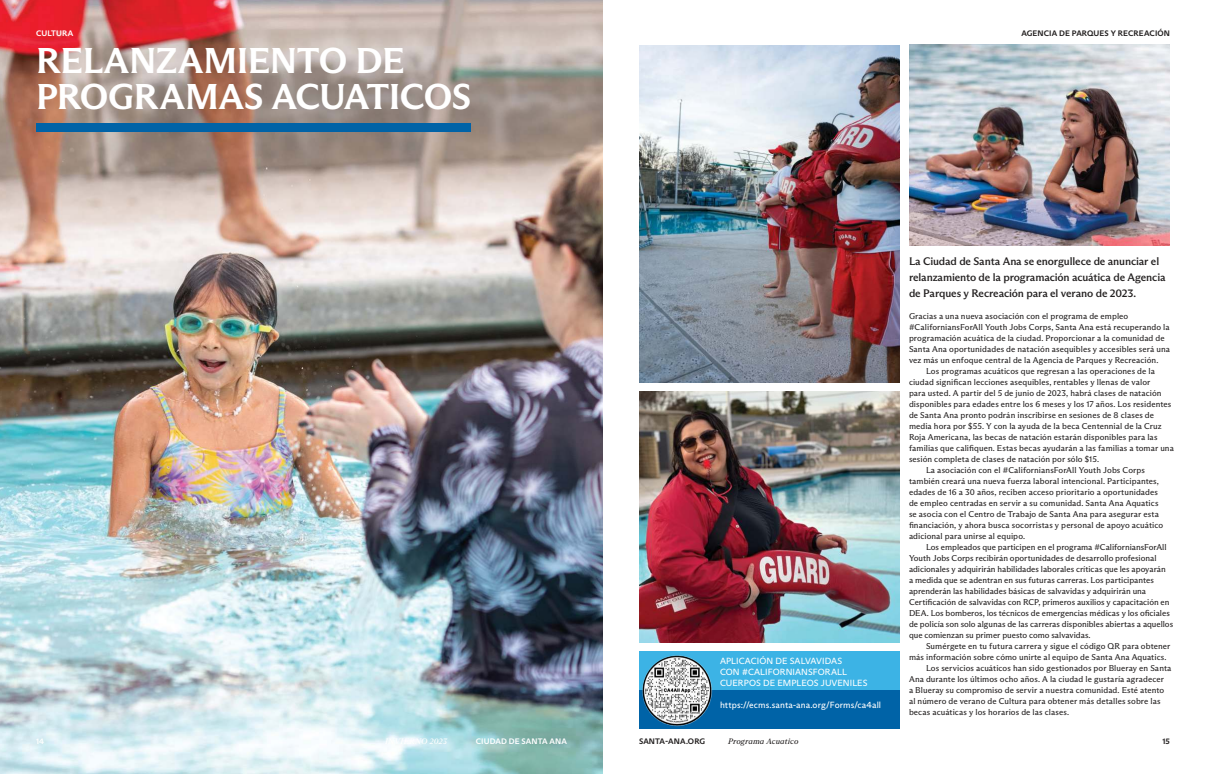
<style>
.page{position:relative;width:1206px;height:774px;background:#fff}
.page>*{position:absolute;margin:0;border:0;box-sizing:border-box;transform-origin:0 0}
.t1{font:700 36px/36px "ABC Arizona Flare Unlicensed Trial";letter-spacing:-.01em;color:#fff}
.t2{font:500 11px/16px "ABC Arizona Flare Unlicensed Trial";letter-spacing:-.01em;color:#221f1f}
.t3{font:9px/11px "ABC Arizona Sans Unlicensed Trial";letter-spacing:.01em;color:#fff}
.t4{font:8.5px "ABC Arizona Flare Unlicensed Trial";letter-spacing:.005em;color:#221f1f}
.t5{font:700 8px "ABC Arizona Sans Unlicensed Trial";letter-spacing:.015em;color:#221f1f}
.t6{font:700 8px "ABC Arizona Sans Unlicensed Trial";letter-spacing:.015em;color:#fff}
.t7{font:italic 8px "ABC Arizona Text Unlicensed Trial";letter-spacing:.015em;color:#221f1f}
</style>
<div class="page">
<div style="left:639px;top:651px;width:261px;height:78px;background:#0063a7"></div>
<div style="left:639px;top:651px;width:261px;height:39px;background:#3cb3e5"></div>
<img style="left:0;top:0;width:603px;height:774px">
<img style="left:639px;top:45px;width:261px;height:337px">
<img style="left:909px;top:45px;width:261px;height:201px">
<img style="left:639px;top:392px;width:261px;height:250px">
<div style="left:36px;top:123px;width:435px;height:9px;background:#0063a7"></div>
<img style="left:642px;top:655px;width:71px;height:71px">
<p class="t6" style="left:36px;top:29px;width:39px">CULTURA</p>
<h1 class="t1" style="left:36px;top:43px;width:437px">RELANZAMIENTO DE<br>PROGRAMAS ACUATICOS</h1>
<p class="t5" style="left:1021px;top:29px;width:150px">AGENCIA DE PARQUES Y RECREACIÓN</p>
<p class="t3" style="left:720px;top:656px;width:149px">APLICACIÓN DE SALVAVIDAS<br>CON #CALIFORNIANSFORALL<br>CUERPOS DE EMPLEOS JUVENILES</p>
<p class="t3" style="left:720px;top:700px;width:163px">https://ecms.santa-ana.org/Forms/ca4all</p>
<p class="t2" style="left:909px;top:253px;width:258px">La Ciudad de Santa Ana se enorgullece de anunciar el relanzamiento de la programación acuática de Agencia de Parques y Recreación para el verano de 2023.</p>
<p class="t4" style="left:909px;top:311px;width:221px">Gracias a una nueva asociación con el programa de empleo</p>
<p class="t4" style="left:909px;top:322px;width:262px">#CaliforniansForAll Youth Jobs Corps, Santa Ana está recuperando la</p>
<p class="t4" style="left:909px;top:333px;width:257px">programación acuática de la ciudad. Proporcionar a la comunidad de</p>
<p class="t4" style="left:909px;top:344px;width:262px">Santa Ana oportunidades de natación asequibles y accesibles será una</p>
<p class="t4" style="left:909px;top:355px;width:251px">vez más un enfoque central de la Agencia de Parques y Recreación.</p>
<p class="t4" style="left:926px;top:366px;width:230px">Los programas acuáticos que regresan a las operaciones de la</p>
<p class="t4" style="left:909px;top:377px;width:243px">ciudad significan lecciones asequibles, rentables y llenas de valor</p>
<p class="t4" style="left:909px;top:388px;width:254px">para usted. A partir del 5 de junio de 2023, habrá clases de natación</p>
<p class="t4" style="left:909px;top:399px;width:264px">disponibles para edades entre los 6 meses y los 17 años. Los residentes</p>
<p class="t4" style="left:909px;top:410px;width:247px">de Santa Ana pronto podrán inscribirse en sesiones de 8 clases de</p>
<p class="t4" style="left:909px;top:421px;width:254px">media hora por $55. Y con la ayuda de la beca Centennial de la Cruz</p>
<p class="t4" style="left:909px;top:432px;width:250px">Roja Americana, las becas de natación estarán disponibles para las</p>
<p class="t4" style="left:909px;top:443px;width:266px">familias que califiquen. Estas becas ayudarán a las familias a tomar una</p>
<p class="t4" style="left:909px;top:454px;width:192px">sesión completa de clases de natación por sólo $15.</p>
<p class="t4" style="left:926px;top:465px;width:220px">La asociación con el #CaliforniansForAll Youth Jobs Corps</p>
<p class="t4" style="left:909px;top:476px;width:252px">también creará una nueva fuerza laboral intencional. Participantes,</p>
<p class="t4" style="left:909px;top:487px;width:251px">edades de 16 a 30 años, reciben acceso prioritario a oportunidades</p>
<p class="t4" style="left:909px;top:498px;width:251px">de empleo centradas en servir a su comunidad. Santa Ana Aquatics</p>
<p class="t4" style="left:909px;top:509px;width:251px">se asocia con el Centro de Trabajo de Santa Ana para asegurar esta</p>
<p class="t4" style="left:909px;top:520px;width:256px">financiación, y ahora busca socorristas y personal de apoyo acuático</p>
<p class="t4" style="left:909px;top:531px;width:118px">adicional para unirse al equipo.</p>
<p class="t4" style="left:926px;top:542px;width:242px">Los empleados que participen en el programa #CaliforniansForAll</p>
<p class="t4" style="left:909px;top:553px;width:249px">Youth Jobs Corps recibirán oportunidades de desarrollo profesional</p>
<p class="t4" style="left:909px;top:564px;width:258px">adicionales y adquirirán habilidades laborales críticas que les apoyarán</p>
<p class="t4" style="left:909px;top:575px;width:246px">a medida que se adentran en sus futuras carreras. Los participantes</p>
<p class="t4" style="left:909px;top:586px;width:239px">aprenderán las habilidades básicas de salvavidas y adquirirán una</p>
<p class="t4" style="left:909px;top:597px;width:262px">Certificación de salvavidas con RCP, primeros auxilios y capacitación en</p>
<p class="t4" style="left:909px;top:608px;width:262px">DEA. Los bomberos, los técnicos de emergencias médicas y los oficiales</p>
<p class="t4" style="left:909px;top:619px;width:266px">de policía son solo algunas de las carreras disponibles abiertas a aquellos</p>
<p class="t4" style="left:909px;top:630px;width:183px">que comienzan su primer puesto como salvavidas.</p>
<p class="t4" style="left:926px;top:641px;width:246px">Sumérgete en tu futura carrera y sigue el código QR para obtener</p>
<p class="t4" style="left:909px;top:652px;width:259px">más información sobre cómo unirte al equipo de Santa Ana Aquatics.</p>
<p class="t4" style="left:926px;top:663px;width:247px">Los servicios acuáticos han sido gestionados por Blueray en Santa</p>
<p class="t4" style="left:909px;top:674px;width:256px">Ana durante los últimos ocho años. A la ciudad le gustaría agradecer</p>
<p class="t4" style="left:909px;top:685px;width:257px">a Blueray su compromiso de servir a nuestra comunidad. Esté atento</p>
<p class="t4" style="left:909px;top:696px;width:253px">al número de verano de Cultura para obtener más detalles sobre las</p>
<p class="t4" style="left:909px;top:707px;width:162px">becas acuáticas y los horarios de las clases.</p>
<p class="t6" style="left:36px;top:737px;width:10px">14</p>
<p class="t6" style="left:476px;top:737px;width:93px">CIUDAD DE SANTA ANA</p>
<p class="t5" style="left:1162px;top:737px;width:9px">15</p>
<p class="t5" style="left:639px;top:737px;width:68px">SANTA-ANA.ORG</p>
<p class="t7" style="left:728px;top:737px;width:72px">Programa Acuatico</p>
</div>
